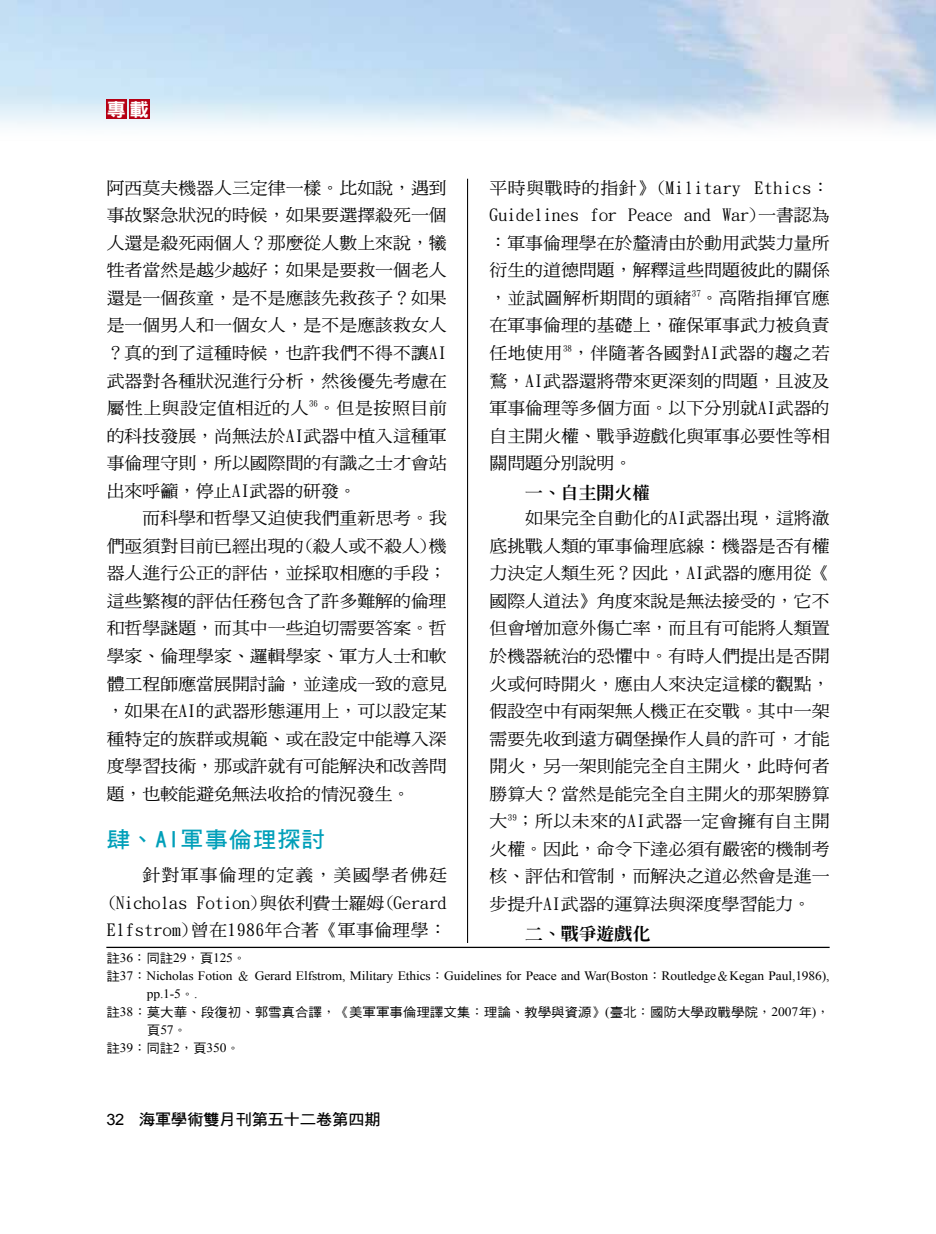
<style>
.page{position:relative;width:936px;height:1234px;background:#fff}
.page>*{position:absolute;margin:0;border:0;box-sizing:border-box;transform-origin:0 0}
.t1{font:22.2px "DF Hei Bd HK BF";letter-spacing:.035em;color:#009fb9;scale:1.05 1}
.t2{font:18.6px "DFN Hei XB HK BF";color:#fff;scale:1.05 1}
.t3{font:16.95px/27.5px "DF Ming Md HK BF";color:#000;text-align:justify;scale:1.05 1}
.t4{font:800 16.95px "Inn Ming";color:#000;scale:1.05 1}
.t5{font:15.6px "DF Hei Bd HK BF";letter-spacing:-.025em;color:#000;scale:1.05 1}
.t6{font:12.9px/18px "Times New Roman";letter-spacing:-.01em;color:#000;scale:1.05 1}
.t7{font:12.9px "DF Hei Md HK BF";color:#000;scale:1.05 1}
.s1{font-family:"DF Hei Md HK BF"}
.s2{font-family:"DF Kai Shu SB Estd BF"}
.s3{font-family:"Times New Roman"}
.s4{font-family:"Arial"}
</style>
<div class="page">
<img style="left:0;top:0;width:935px;height:130px">
<hr style="left:467px;top:179px;width:1px;height:871px;background:#000">
<div style="left:106px;top:99px;width:20px;height:20px;background:#b60014"></div>
<div style="left:130px;top:99px;width:20px;height:20px;background:#b60014"></div>
<div style="left:106px;top:943px;width:723px;height:115px;background:#fff"></div>
<hr style="left:106px;top:946px;width:723px;height:1px;background:#000">
<p class="t2" style="left:106px;top:100px;width:42px">專載</p>
<p class="t3" style="left:107px;top:174px;width:325px">阿西莫夫機器人三定律一樣。比如說，遇到事故緊急狀況的時候，如果要選擇殺死一個人還是殺死兩個人？那麼從人數上來說，犧牲者當然是越少越好；如果是要救一個老人還是一個孩童，是不是應該先救孩子？如果是一個男人和一個女人，是不是應該救女人？真的到了這種時候，也許我們不得不讓AI武器對各種狀況進行分析，然後優先考慮在屬性上與設定值相近的人<sup>36</sup>。但是按照目前的科技發展，尚無法於AI武器中植入這種軍事倫理守則，所以國際間的有識之士才會站出來呼籲，停止AI武器的研發。</p>
<p class="t3" style="left:107px;top:504px;width:325px;text-indent:36px">而科學和哲學又迫使我們重新思考。我們亟須對目前已經出現的(殺人或不殺人)機器人進行公正的評估，並採取相應的手段；這些繁複的評估任務包含了許多難解的倫理和哲學謎題，而其中一些迫切需要答案。哲學家、倫理學家、邏輯學家、軍方人士和軟體工程師應當展開討論，並達成一致的意見，如果在AI的武器形態運用上，可以設定某種特定的族群或規範、或在設定中能導入深度學習技術，那或許就有可能解決和改善問題，也較能避免無法收拾的情況發生。</p>
<h1 class="t1" style="left:107px;top:828px;width:209px">肆、AI軍事倫理探討</h1>
<p class="t3" style="left:107px;top:861px;width:325px;text-indent:36px">針對軍事倫理的定義，美國學者佛廷(Nicholas Fotion)與依利費士羅姆(Gerard Elfstrom)曾在1986年合著《軍事倫理學：</p>
<p class="t3" style="left:489px;top:174px;width:325px">平時與戰時的指針》(Military Ethics：Guidelines for Peace and War)一書認為：軍事倫理學在於釐清由於動用武裝力量所衍生的道德問題，解釋這些問題彼此的關係，並試圖解析期間的頭緒<sup>37</sup>。高階指揮官應在軍事倫理的基礎上，確保軍事武力被負責任地使用<sup>38</sup>，伴隨著各國對AI武器的趨之若鶩，AI武器還將帶來更深刻的問題，且波及軍事倫理等多個方面。以下分別就AI武器的自主開火權、戰爭遊戲化與軍事必要性等相關問題分別說明。</p>
<p class="t4" style="left:525px;top:484px;width:120px">一、自主開火權</p>
<p class="t3" style="left:489px;top:504px;width:325px;text-indent:36px">如果完全自動化的AI武器出現，這將澈底挑戰人類的軍事倫理底線：機器是否有權力決定人類生死？因此，AI武器的應用從《國際人道法》角度來說是無法接受的，它不但會增加意外傷亡率，而且有可能將人類置於機器統治的恐懼中。有時人們提出是否開火或何時開火，應由人來決定這樣的觀點，假設空中有兩架無人機正在交戰。其中一架需要先收到遠方碉堡操作人員的許可，才能開火，另一架則能完全自主開火，此時何者勝算大？當然是能完全自主開火的那架勝算大<sup>39</sup>；所以未來的AI武器一定會擁有自主開火權。因此，命令下達必須有嚴密的機制考核、評估和管制，而解決之道必然會是進一步提升AI武器的運算法與深度學習能力。</p>
<p class="t4" style="left:525px;top:924px;width:120px">二、戰爭遊戲化</p>
<p class="t6" style="left:106px;top:948px;width:135px"><span class="s1">註</span>36<span class="s2">：</span><span class="s1">同註</span>29<span class="s2">，</span><span class="s1">頁</span>125<span class="s2">。</span></p>
<p class="t6" style="left:106px;top:966px;width:690px"><span class="s1">註</span>37<span class="s2">：</span>Nicholas Fotion <span class="s2">＆</span> Gerard Elfstrom, Military Ethics<span class="s2">：</span>Guidelines for Peace and War(Boston<span class="s2">：</span>Routledge<span class="s2">＆</span>Kegan Paul,1986),</p>
<p class="t6" style="left:147px;top:984px;width:50px">pp.1-5<span class="s2">。</span>.</p>
<p class="t7" style="left:106px;top:1005px;width:690px">註<span class="s3">38</span><span class="s2">：</span>莫大華<span class="s2">、</span>段復初<span class="s2">、</span>郭雪真合譯<span class="s2">，《</span>美軍軍事倫理譯文集<span class="s2">：</span>理論<span class="s2">、</span>教學與資源<span class="s2">》</span><span class="s3">(</span>臺北<span class="s2">：</span>國防大學政戰學院<span class="s2">，</span><span class="s3">2007</span>年<span class="s3">)</span><span class="s2">，</span></p>
<p class="t6" style="left:106px;top:1020px;width:129px;text-indent:40px"><span class="s1">頁</span>57<span class="s2">。<br></span><span class="s1">註</span>39<span class="s2">：</span><span class="s1">同註</span>2<span class="s2">，</span><span class="s1">頁</span>350<span class="s2">。</span></p>
<p class="t5" style="left:106px;top:1111px;width:263px"><span class="s4">32</span> 海軍學術雙月刊第五十二卷第四期</p>
</div>
